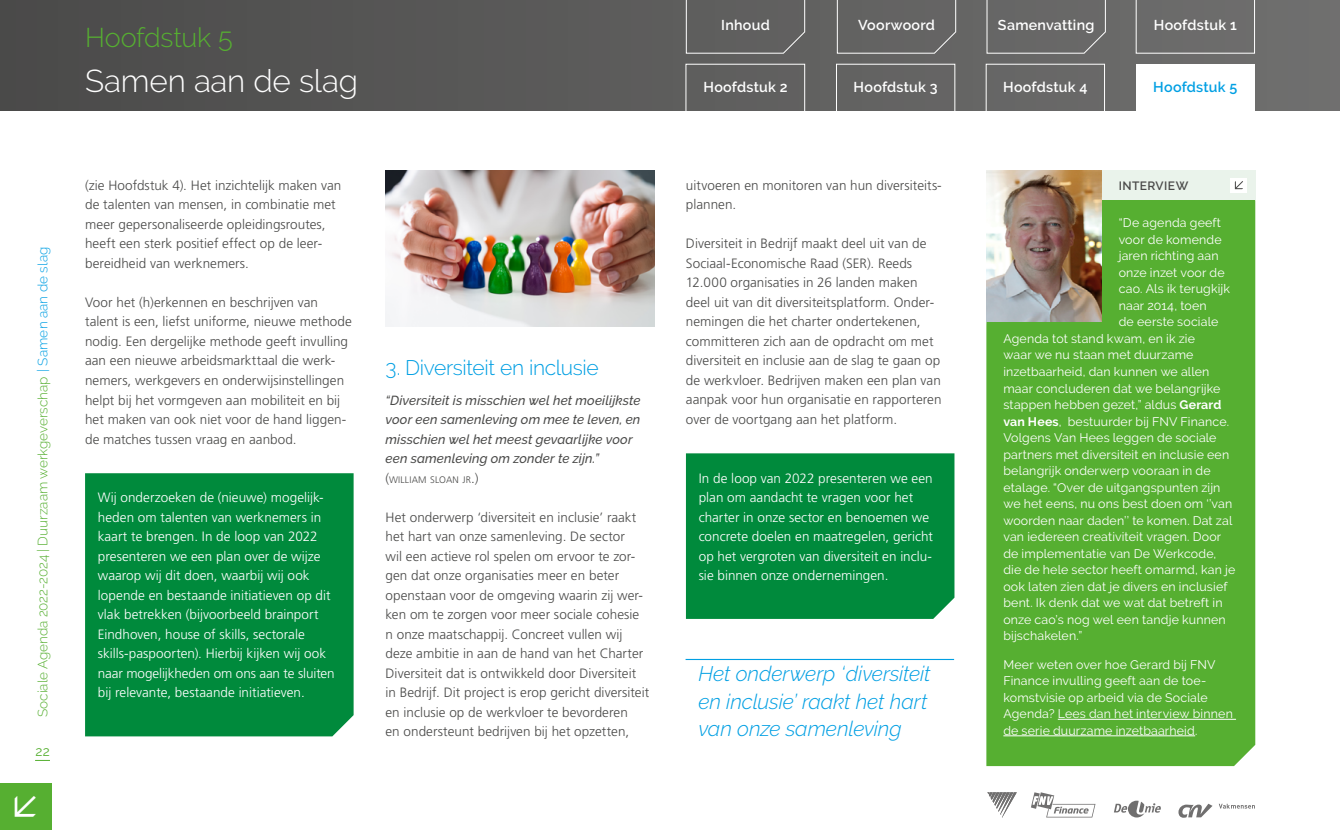
<style>
.page{position:relative;width:1340px;height:830px;background:#fff}
.page>*{position:absolute;margin:0;border:0;box-sizing:border-box;transform-origin:0 0}
.t1{font:300 31.5px "Raleway";letter-spacing:-.01em;color:#fff}
.t2{font:300 27px "Raleway";letter-spacing:-.01em;color:#56af31}
.t3{font:italic 300 21px/27px "Raleway";letter-spacing:-.005em;color:#009fe3}
.t4{font:300 21px "Raleway";letter-spacing:-.02em;color:#009fe3}
.t5{font:600 14.25px "Raleway";letter-spacing:.02em;color:#fff}
.t6{font:600 14.25px "Raleway";letter-spacing:.02em;color:#009fe3}
.t7{font:300 13.5px/19.5px "Frutiger LT Std";letter-spacing:.005em;color:#4a4a49}
.t8{font:300 13.5px/19.5px "Frutiger LT Std";color:#fff}
.t9{font:300 13.5px "Raleway";color:#56af31}
.t10{font:13.5px "Raleway";color:#56af31}
.t11{font:italic 500 13.2px/19.5px "Raleway";letter-spacing:.01em;color:#4a4a49}
.t12{font:12.3px/16.5px "Raleway";letter-spacing:.015em;color:#fff}
.t13{font:600 12px "Raleway";letter-spacing:.035em;color:#4a4a49}
.t14{font:300 9.45px "Frutiger LT Std";letter-spacing:.02em;color:#4a4a49}
.s1{color:#009fe3}
.s2{font-size:13.5px}
.s3{font-weight:700}
</style>
<div class="page">
<div style="left:0;top:0;width:1339px;height:112px;background:linear-gradient(to right,#4a4a49,#717170)"></div>
<div style="left:0;top:782px;width:51px;height:47px;background:#56af31"></div>
<svg style="left:36px;top:759px;width:14px;height:1px"></svg>
<div style="left:85px;top:473px;width:268px;height:263px;background:#008a3c"></div>
<div style="left:686px;top:453px;width:268px;height:165px;background:#008a3c"></div>
<img style="left:385px;top:170px;width:269px;height:156px">
<div style="left:986px;top:200px;width:269px;height:565px;background:#56af31"></div>
<hr style="left:1057px;top:718px;width:178px;height:1px;background:#fff">
<hr style="left:1003px;top:735px;width:192px;height:1px;background:#fff">
<div style="left:986px;top:170px;width:269px;height:30px;background:#eaf3eb"></div>
<img style="left:986px;top:170px;width:115px;height:151px">
<div style="left:1230px;top:178px;width:16px;height:14px;background:#fff"></div>
<svg style="left:1234px;top:181px;width:9px;height:8px"></svg>
<div style="left:685px;top:64px;width:120px;height:50px;border:1px solid #fff"></div>
<div style="left:986px;top:0;width:120px;height:54px;background:#686767"></div>
<div style="left:685px;top:0;width:120px;height:54px;background:#605f5f"></div>
<div style="left:836px;top:0;width:120px;height:54px;background:#646363"></div>
<div style="left:836px;top:64px;width:119px;height:50px;border:1px solid #fff"></div>
<div style="left:985px;top:64px;width:119px;height:50px;border:1px solid #fff"></div>
<div style="left:1136px;top:64px;width:118px;height:50px;background:#fff"></div>
<div style="left:1135px;top:0;width:119px;height:54px;background:#6c6b6b"></div>
<hr style="left:685px;top:658px;width:269px;height:1px;background:#009fe3">
<svg style="left:1031px;top:792px;width:64px;height:25px"></svg>
<svg style="left:1178px;top:803px;width:34px;height:14px"></svg>
<svg style="left:1219px;top:803px;width:35px;height:5px"></svg>
<svg style="left:1114px;top:800px;width:47px;height:17px"></svg>
<svg style="left:987px;top:792px;width:29px;height:25px"></svg>
<p class="t9" style="left:35px;top:716px;width:471px;rotate:-90deg">Sociale Agenda 2022-2024 | Duurzaam werkgeverschap <span class="s1">| Samen aan de slag</span></p>
<p class="t10" style="left:35px;top:743px;width:16px">22</p>
<h2 class="t2" style="left:85px;top:22px;width:149px">Hoofdstuk 5</h2>
<h1 class="t1" style="left:85px;top:63px;width:274px">Samen aan de slag</h1>
<p class="t7" style="left:85px;top:175px;width:258px">(zie Hoofdstuk 4). Het inzichtelijk maken van de talenten van mensen, in combinatie met meer gepersonaliseerde opleidingsroutes, heeft een sterk positief effect op de leer&shy;bereidheid van werknemers.</p>
<p class="t7" style="left:85px;top:292px;width:268px">Voor het (h)erkennen en beschrijven van talent is een, liefst uniforme, nieuwe methode nodig. Een dergelijke methode geeft invulling aan een nieuwe arbeidsmarkttaal die werk&shy;nemers, werkgevers en onderwijsinstellingen helpt bij het vormgeven aan mobiliteit en bij het maken van ook niet voor de hand liggen&shy;de matches tussen vraag en aanbod.</p>
<p class="t8" style="left:98px;top:487px;width:238px">Wij onderzoeken de (nieuwe) mogelijk&shy;heden om talenten van werknemers in kaart te brengen. In de loop van 2022 presenteren we een plan over de wijze waarop wij dit doen, waarbij wij ook lopende en bestaande initiatieven op dit vlak betrekken (bijvoorbeeld brainport Eindhoven, house of skills, sectorale skills-paspoorten). Hierbij kijken wij ook naar mogelijkheden om ons aan te sluiten bij relevante, bestaande initiatieven.</p>
<h3 class="t4" style="left:385px;top:354px;width:215px">3. Diversiteit en inclusie</h3>
<p class="t11" style="left:385px;top:390px;width:256px">“Diversiteit is misschien wel het moeilijkste voor een samenleving om mee te leven, en misschien wel het meest gevaarlijke voor een samenleving om zonder te zijn.”</p>
<p class="t14" style="left:385px;top:474px;width:94px"><span class="s2">(</span>WILLIAM SLOAN JR<span class="s2">.)</span></p>
<p class="t7" style="left:385px;top:507px;width:265px">Het onderwerp ‘diversiteit en inclusie’ raakt het hart van onze samenleving. De sector<br>wil een actieve rol spelen om ervoor te zor&shy;gen dat onze organisaties meer en beter openstaan voor de omgeving waarin zij wer&shy;ken om te zorgen voor meer sociale cohesie n onze maatschappij. Concreet vullen wij deze ambitie in aan de hand van het Charter Diversiteit dat is ontwikkeld door Diversiteit in Bedrijf. Dit project is erop gericht diversiteit en inclusie op de werkvloer te bevorderen<br>en ondersteunt bedrijven bij het opzetten,</p>
<p class="t5" style="left:721px;top:17px;width:50px">Inhoud</p>
<p class="t5" style="left:858px;top:17px;width:78px">Voorwoord</p>
<p class="t5" style="left:998px;top:17px;width:98px">Samenvatting</p>
<p class="t5" style="left:1153px;top:17px;width:84px">Hoofdstuk 1</p>
<p class="t5" style="left:703px;top:78px;width:86px">Hoofdstuk 2</p>
<p class="t5" style="left:853px;top:78px;width:86px">Hoofdstuk 3</p>
<p class="t5" style="left:1003px;top:78px;width:86px">Hoofdstuk 4</p>
<p class="t6" style="left:1153px;top:78px;width:86px">Hoofdstuk 5</p>
<p class="t7" style="left:686px;top:175px;width:257px">uitvoeren en monitoren van hun diversiteits&shy;plannen.</p>
<p class="t7" style="left:686px;top:234px;width:257px">Diversiteit in Bedrijf maakt deel uit van de Sociaal-Economische Raad (SER). Reeds 12.000 organisaties in 26 landen maken deel uit van dit diversiteitsplatform. Onder&shy;nemingen die het charter ondertekenen, committeren zich aan de opdracht om met diversiteit en inclusie aan de slag te gaan op de werkvloer. Bedrijven maken een plan van aanpak voor hun organisatie en rapporteren over de voortgang aan het platform.</p>
<p class="t8" style="left:698px;top:468px;width:236px">In de loop van 2022 presenteren we een plan om aandacht te vragen voor het charter in onze sector en benoemen we concrete doelen en maatregelen, gericht op het vergroten van diversiteit en inclu&shy;sie binnen onze ondernemingen.</p>
<h3 class="t3" style="left:698px;top:660px;width:234px">Het onderwerp ‘diversiteit en inclusie’ raakt het hart van onze samenleving</h3>
<p class="t13" style="left:1118px;top:179px;width:71px">INTERVIEW</p>
<p class="t12" style="left:1118px;top:215px;width:104px">“De agenda geeft</p>
<p class="t12" style="left:1118px;top:231px;width:104px">voor de komende</p>
<p class="t12" style="left:1118px;top:248px;width:101px">jaren richting aan</p>
<p class="t12" style="left:1118px;top:264px;width:107px">onze inzet voor de</p>
<p class="t12" style="left:1118px;top:281px;width:113px">cao. Als ik terugkijk</p>
<p class="t12" style="left:1118px;top:297px;width:89px">naar 2014, toen</p>
<p class="t12" style="left:1118px;top:313px;width:101px">de eerste sociale</p>
<p class="t12" style="left:1003px;top:330px;width:193px">Agenda tot stand kwam, en ik zie</p>
<p class="t12" style="left:1003px;top:346px;width:192px">waar we nu staan met duurzame</p>
<p class="t12" style="left:1003px;top:363px;width:207px">inzetbaarheid, dan kunnen we allen</p>
<p class="t12" style="left:1003px;top:379px;width:219px">maar concluderen dat we belangrijke</p>
<p class="t12" style="left:1003px;top:396px;width:220px">stappen hebben gezet,” aldus <span class="s3">Gerard</span></p>
<p class="t12" style="left:1003px;top:412px;width:227px"><span class="s3">van Hees</span>, bestuurder bij FNV Finance.</p>
<p class="t12" style="left:1003px;top:429px;width:215px">Volgens Van Hees leggen de sociale</p>
<p class="t12" style="left:1003px;top:445px;width:227px">partners met diversiteit en inclusie een</p>
<p class="t12" style="left:1003px;top:462px;width:209px">belangrijk onderwerp vooraan in de</p>
<p class="t12" style="left:1003px;top:478px;width:218px">etalage. “Over de uitgangspunten zijn</p>
<p class="t12" style="left:1003px;top:495px;width:230px">we het eens, nu ons best doen om ‘’van</p>
<p class="t12" style="left:1003px;top:511px;width:230px">woorden naar daden’’ te komen. Dat zal</p>
<p class="t12" style="left:1003px;top:528px;width:219px">van iedereen creativiteit vragen. Door</p>
<p class="t12" style="left:1003px;top:544px;width:214px">de implementatie van De Werkcode,</p>
<p class="t12" style="left:1003px;top:561px;width:233px">die de hele sector heeft omarmd, kan je</p>
<p class="t12" style="left:1003px;top:577px;width:225px">ook laten zien dat je divers en inclusief</p>
<p class="t12" style="left:1003px;top:594px;width:221px">bent. Ik denk dat we wat dat betreft in</p>
<p class="t12" style="left:1003px;top:610px;width:224px">onze cao’s nog wel een tandje kunnen</p>
<p class="t12" style="left:1003px;top:627px;width:80px">bijschakelen.”</p>
<p class="t12" style="left:1003px;top:655px;width:231px">Meer weten over hoe Gerard bij FNV Finance invulling geeft aan de toe&shy;komstvisie op arbeid via de Sociale Agenda? Lees dan het interview binnen de serie duurzame inzetbaarheid.</p>
</div>
